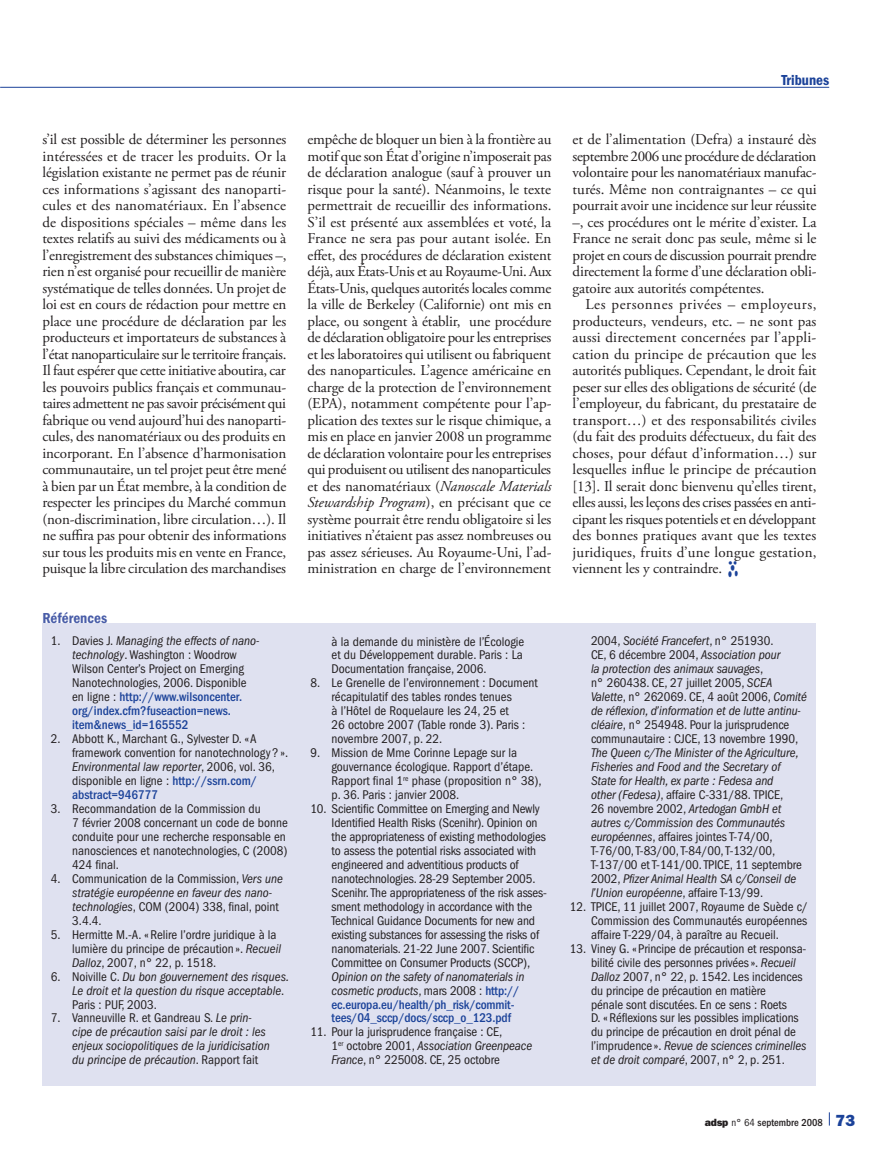
<style>
.page{position:relative;width:893px;height:1149px;background:#fff}
.page>*{position:absolute;margin:0;border:0;box-sizing:border-box;transform-origin:0 0}
.t1{font:15px/16.5px "Adobe Garamond Pro";letter-spacing:-.01em;color:#231f20;text-align:justify}
.t2{font:15px "ITC Franklin Gothic Std Dm Cd";color:#495da8}
.t3{font:15px "ITC Franklin Gothic Std Dm Cd";color:#1b4299}
.t4{font:condensed 13.05px/14px "ITC Franklin Gothic Std";letter-spacing:-.005em;color:#231f20}
.t5{font:italic condensed 13.05px/14px "ITC Franklin Gothic Std";color:#231f20}
.t6{font:500 condensed 13.05px/14px "ITC Franklin Gothic Std";letter-spacing:-.01em;color:#1b4299}
.t7{font:500 condensed 10.5px "ITC Franklin Gothic Std";color:#231f20}
.s1{font-style:italic}
.s2{font-family:"Ph Fpictos";font-weight:600;color:#1b4299}
.s3{font-weight:500;color:#1b4299}
.s4{font-style:normal}
.s5{font-weight:400;font-style:italic;color:#231f20}
.s6{font-weight:400;color:#231f20}
.s7{font-family:"ITC Franklin Gothic Std Hvy";font-weight:400;font-stretch:normal}
.s8{font-weight:400}
.s9{font-family:"ITC Franklin Gothic Std Hvy";font-weight:400;font-stretch:normal;font-size:16.2px;color:#1b4299}
</style>
<div class="page">
<hr style="left:0;top:87px;width:829px;height:1px;background:#1b4299">
<svg style="left:829px;top:1112px;width:1px;height:13px"></svg>
<div style="left:42px;top:622px;width:774px;height:462px;background:#dfe1f0"></div>
<p class="t3" style="left:781px;top:72px;width:49px">Tribunes</p>
<p class="t1" style="left:42px;top:132px;width:245px">s’il est possible de déterminer les personnes intéressées et de tracer les produits. Or la législation existante ne permet pas de réunir ces informations s’agissant des nanoparti&shy;cules et des nanomatériaux. En l’absence de dispositions spéciales – même dans les textes relatifs au suivi des médicaments ou à l’enregistrement des substances chimiques –, rien n’est organisé pour recueillir de manière systématique de telles données. Un projet de loi est en cours de rédaction pour mettre en place une procédure de déclaration par les producteurs et importateurs de substances à l’état nanoparticulaire sur le territoire français.<br>Il faut espérer que cette initiative aboutira, car les pouvoirs publics français et communau&shy;taires admettent ne pas savoir précisément qui fabrique ou vend aujourd’hui des nanoparti&shy;cules, des nanomatériaux ou des produits en incorporant. En l’absence d’harmonisation communautaire, un tel projet peut être mené à bien par un État membre, à la condition de respecter les principes du Marché commun (non-discrimination, libre circulation…). Il ne suffira pas pour obtenir des informations sur tous les produits mis en vente en France, puisque la libre circulation des marchandises</p>
<p class="t1" style="left:308px;top:132px;width:246px">empêche de bloquer un bien à la frontière au motif que son État d’origine n’imposerait pas de déclaration analogue (sauf à prouver un risque pour la santé). Néanmoins, le texte permettrait de recueillir des informations.<br>S’il est présenté aux assemblées et voté, la France ne sera pas pour autant isolée. En effet, des procédures de déclaration existent déjà, aux États-Unis et au Royaume-Uni. Aux États-Unis, quelques autorités locales comme la ville de Berkeley (Californie) ont mis en place, ou songent à établir, une procédure de déclaration obligatoire pour les entreprises et les laboratoires qui utilisent ou fabriquent des nanoparticules. L’agence américaine en charge de la protection de l’environnement (EPA), notamment compétente pour l’ap&shy;plication des textes sur le risque chimique, a mis en place en janvier 2008 un programme de déclaration volontaire pour les entreprises qui produisent ou utilisent des nanoparticules et des nanomatériaux (<span class="s1">Nanoscale Materials Stewardship Program</span>), en précisant que ce système pourrait être rendu obligatoire si les initiatives n’étaient pas assez nombreuses ou pas assez sérieuses. Au Royaume-Uni, l’ad&shy;ministration en charge de l’environnement</p>
<p class="t1" style="left:573px;top:132px;width:246px">et de l’alimentation (Defra) a instauré dès septembre 2006 une procédure de déclaration volontaire pour les nanomatériaux manufac&shy;turés. Même non contraignantes – ce qui pourrait avoir une incidence sur leur réussite –, ces procédures ont le mérite d’exister. La France ne serait donc pas seule, même si le projet en cours de discussion pourrait prendre directement la forme d’une déclaration obli&shy;gatoire aux autorités compétentes.</p>
<p class="t1" style="left:573px;top:297px;width:245px;text-indent:13px">Les personnes privées – employeurs, producteurs, vendeurs, etc. – ne sont pas aussi directement concernées par l’appli&shy;cation du principe de précaution que les autorités publiques. Cependant, le droit fait peser sur elles des obligations de sécurité (de l’employeur, du fabricant, du prestataire de transport…) et des responsabilités civiles (du fait des produits défectueux, du fait des choses, pour défaut d’information…) sur lesquelles influe le principe de précaution [13]. Il serait donc bienvenu qu’elles tirent, elles aussi, les leçons des crises passées en anti&shy;cipant les risques potentiels et en développant des bonnes pratiques avant que les textes juridiques, fruits d’une longue gestation, viennent les y contraindre. <span class="s2">Z</span></p>
<p class="t2" style="left:42px;top:609px;width:66px">Références</p>
<p class="t4" style="left:72px;top:634px;width:189px;text-indent:-21px">1. Davies J. <span class="s1">Managing the effects of nano&shy;technology</span>. Washington : Woodrow Wilson Center’s Project on Emerging Nanotechnologies, 2006. Disponible en ligne : <span class="s3">http://www.wilsoncenter. org/index.cfm?fuseaction=news. item&amp;news_id=165552</span></p>
<p class="t4" style="left:72px;top:731px;width:217px;text-indent:-21px">2. Abbott K., Marchant G., Sylvester D. «A framework convention for nanotechnology ? ».<br><span class="s1">Environmental law reporter</span>, 2006, vol. 36, disponible en ligne : <span class="s3">http://ssrn.com/ abstract=946777</span></p>
<p class="t4" style="left:72px;top:801px;width:217px;text-indent:-21px">3. Recommandation de la Commission du<br>7 février 2008 concernant un code de bonne conduite pour une recherche responsable en nanosciences et nanotechnologies, C (2008)<br>424 final.</p>
<p class="t4" style="left:72px;top:871px;width:212px;text-indent:-21px">4. Communication de la Commission, <span class="s1">Vers une stratégie européenne en faveur des nano&shy;technologies</span>, COM (2004) 338, final, point 3.4.4.</p>
<p class="t4" style="left:72px;top:927px;width:210px;text-indent:-21px">5. Hermitte M.-A. «Relire l’ordre juridique à la lumière du principe de précaution ». <span class="s1">Recueil<br>Dalloz</span>, 2007, n° 22, p. 1518.</p>
<p class="t5" style="left:72px;top:969px;width:218px;text-indent:-21px"><span class="s4">6. Noiville C.</span> Du bon gouvernement des risques.<br>Le droit et la question du risque acceptable<span class="s4">.<br>Paris : PUF, 2003.</span></p>
<p class="t5" style="left:72px;top:1010px;width:199px;text-indent:-21px"><span class="s4">7. Vanneuville R. et Gandreau S.</span> Le prin&shy;cipe de précaution saisi par le droit : les enjeux sociopolitiques de la juridicisation du principe de précaution<span class="s4">. Rapport fait</span></p>
<p class="t4" style="left:332px;top:634px;width:194px;text-align:justify">à la demande du ministère de l’Écologie et du Développement durable. Paris : La Documentation française, 2006.</p>
<p class="t4" style="left:332px;top:676px;width:208px;text-indent:-21px">8. Le Grenelle de l’environnement : Document récapitulatif des tables rondes tenues<br>à l’Hôtel de Roquelaure les 24, 25 et<br>26 octobre 2007 (Table ronde 3). Paris : novembre 2007, p. 22.</p>
<p class="t4" style="left:332px;top:745px;width:211px;text-indent:-21px">9. Mission de Mme Corinne Lepage sur la gouvernance écologique. Rapport d’étape.<br>Rapport final 1<sup>re</sup> phase (proposition n° 38), p. 36. Paris : janvier 2008.</p>
<p class="t4" style="left:332px;top:801px;width:217px;text-indent:-21px">10. Scientific Committee on Emerging and Newly Identified Health Risks (Scenihr). Opinion on the appropriateness of existing methodologies to assess the potential risks associated with engineered and adventitious products of nanotechnologies. 28-29 September 2005.<br>Scenihr. The appropriateness of the risk asses&shy;sment methodology in accordance with the Technical Guidance Documents for new and existing substances for assessing the risks of nanomaterials. 21-22 June 2007. Scientific Committee on Consumer Products (SCCP),</p>
<p class="t6" style="left:332px;top:969px;width:194px"><span class="s5">Opinion on the safety of nanomaterials in cosmetic products</span><span class="s6">, mars 2008 :</span> http:// ec.europa.eu/health/ph_risk/commit&shy;tees/04_sccp/docs/sccp_o_123.pdf</p>
<p class="t4" style="left:332px;top:1024px;width:202px;text-indent:-21px">11. Pour la jurisprudence française : CE,<br>1<sup>er</sup> octobre 2001, <span class="s1">Association Greenpeace<br>France</span>, n° 225008. CE, 25 octobre</p>
<p class="t4" style="left:591px;top:634px;width:217px">2004, <span class="s1">Société Francefert</span>, n° 251930.<br>CE, 6 décembre 2004, <span class="s1">Association pour<br>la protection des animaux sauvages</span>,<br>n° 260438. CE, 27 juillet 2005, <span class="s1">SCEA Valette</span>, n° 262069. CE, 4 août 2006, <span class="s1">Comité de réflexion, d’information et de lutte antinu&shy;cléaire</span>, n° 254948. Pour la jurisprudence communautaire : CJCE, 13 novembre 1990,</p>
<p class="t5" style="left:591px;top:745px;width:212px">The Queen c/The Minister of the Agriculture, Fisheries and Food and the Secretary of State for Health, ex parte : Fedesa and<br>other (Fedesa)<span class="s4">, affaire C-331/88. TPICE,<br>26 novembre 2002,</span> Artedogan GmbH et autres c/Commission des Communautés européennes<span class="s4">, affaires jointes T-74/00, T-76/00, T-83/00, T-84/00, T-132/00, T-137/00 et T-141/00. TPICE, 11 septembre 2002,</span> Pfizer Animal Health SA c/Conseil de l’Union européenne<span class="s4">, affaire T-13/99.</span></p>
<p class="t4" style="left:591px;top:899px;width:218px;text-align:justify;text-indent:-21px">12. TPICE, 11 juillet 2007, Royaume de Suède c/ Commission des Communautés européennes affaire T-229/04, à paraître au Recueil.</p>
<p class="t4" style="left:591px;top:941px;width:217px;text-indent:-21px">13. Viney G. «Principe de précaution et responsa&shy;bilité civile des personnes privées». <span class="s1">Recueil Dalloz</span> 2007, n° 22, p. 1542. Les incidences du principe de précaution en matière<br>pénale sont discutées. En ce sens : Roets<br>D. «Réflexions sur les possibles implications du principe de précaution en droit pénal de l’imprudence ». <span class="s1">Revue de sciences criminelles et de droit comparé</span>, 2007, n° 2, p. 251.</p>
<p class="t7" style="left:705px;top:1115px;width:152px"><span class="s7">adsp</span> <span class="s8">n° 64</span> septembre 2008 <span class="s9">73</span></p>
</div>
